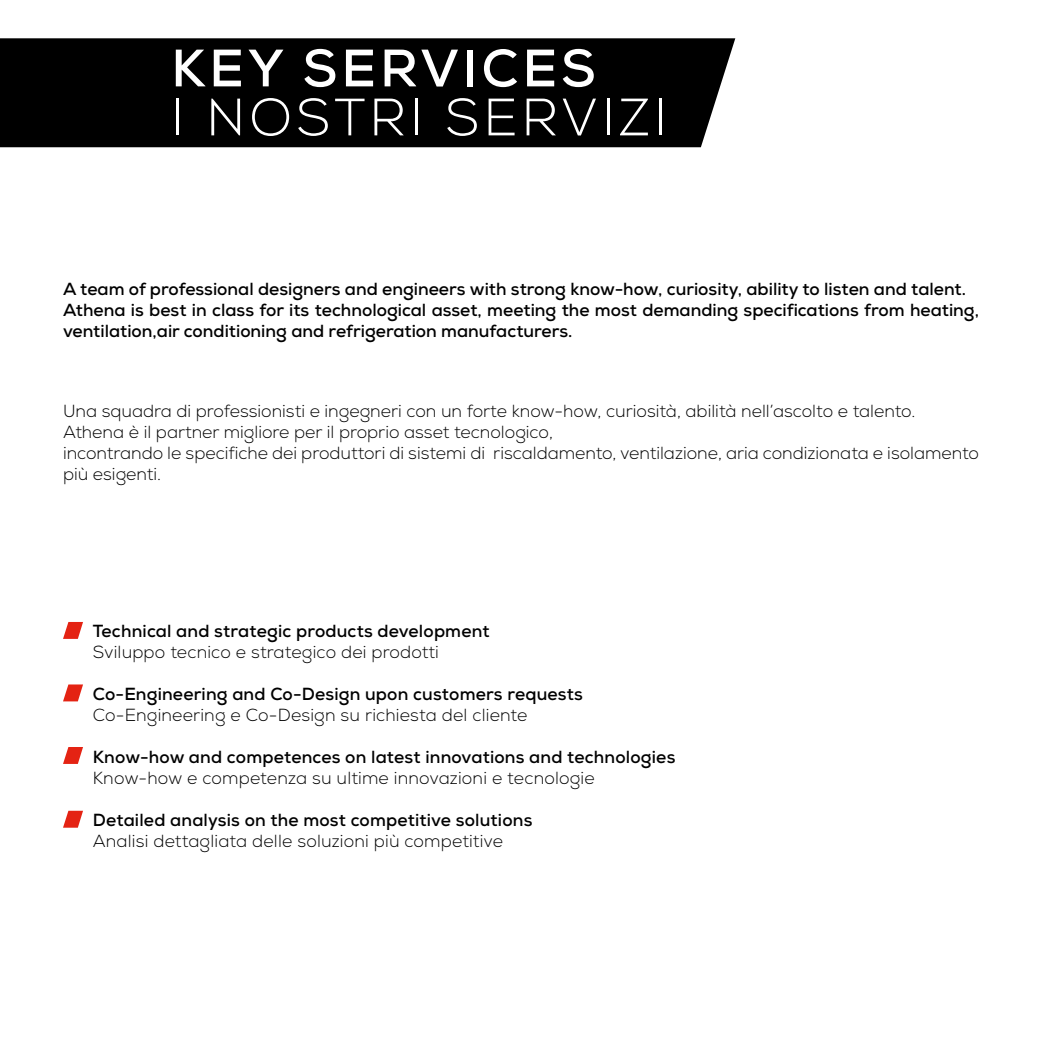
<style>
.page{position:relative;width:1042px;height:1042px;background:#fff}
.page>*{position:absolute;margin:0;border:0;box-sizing:border-box;transform-origin:0 0}
.t1{font:300 52.5px "Nexa";letter-spacing:.075em;color:#fff}
.t2{font:700 52.5px "Nexa";letter-spacing:.075em;color:#fff}
.t3{font:300 17.5px/21px "Nexa";color:#000}
.t4{font:700 17.5px/21px "Nexa";color:#000}
</style>
<div class="page">
<div style="left:0;top:38px;width:735px;height:109px;background:#000"></div>
<svg style="left:63px;top:622px;width:20px;height:205px"></svg>
<h1 class="t2" style="left:171px;top:34px;width:426px">KEY SERVICES</h1>
<h1 class="t1" style="left:171px;top:86px;width:497px">I NOSTRI SERVIZI</h1>
<p class="t4" style="left:63px;top:278px;width:917px">A team of professional designers and engineers with strong know-how, curiosity, ability to listen and talent.<br>Athena is best in class for its technological asset, meeting the most demanding specifications from heating, ventilation,air conditioning and refrigeration manufacturers.</p>
<p class="t3" style="left:63px;top:400px;width:917px">Una squadra di professionisti e ingegneri con un forte know-how, curiosità, abilità nell’ascolto e talento.<br>Athena è il partner migliore per il proprio asset tecnologico,<br>incontrando le specifiche dei produttori di sistemi di riscaldamento, ventilazione, aria condizionata e isolamento più esigenti.</p>
<p class="t4" style="left:93px;top:620px;width:398px">Technical and strategic products development</p>
<p class="t3" style="left:93px;top:641px;width:348px">Sviluppo tecnico e strategico dei prodotti</p>
<p class="t4" style="left:93px;top:683px;width:491px">Co-Engineering and Co-Design upon customers requests</p>
<p class="t3" style="left:93px;top:704px;width:436px">Co-Engineering e Co-Design su richiesta del cliente</p>
<p class="t4" style="left:93px;top:746px;width:584px">Know-how and competences on latest innovations and technologies</p>
<p class="t3" style="left:93px;top:767px;width:503px">Know-how e competenza su ultime innovazioni e tecnologie</p>
<p class="t4" style="left:93px;top:809px;width:441px">Detailed analysis on the most competitive solutions</p>
<p class="t3" style="left:93px;top:830px;width:412px">Analisi dettagliata delle soluzioni più competitive</p>
</div>
